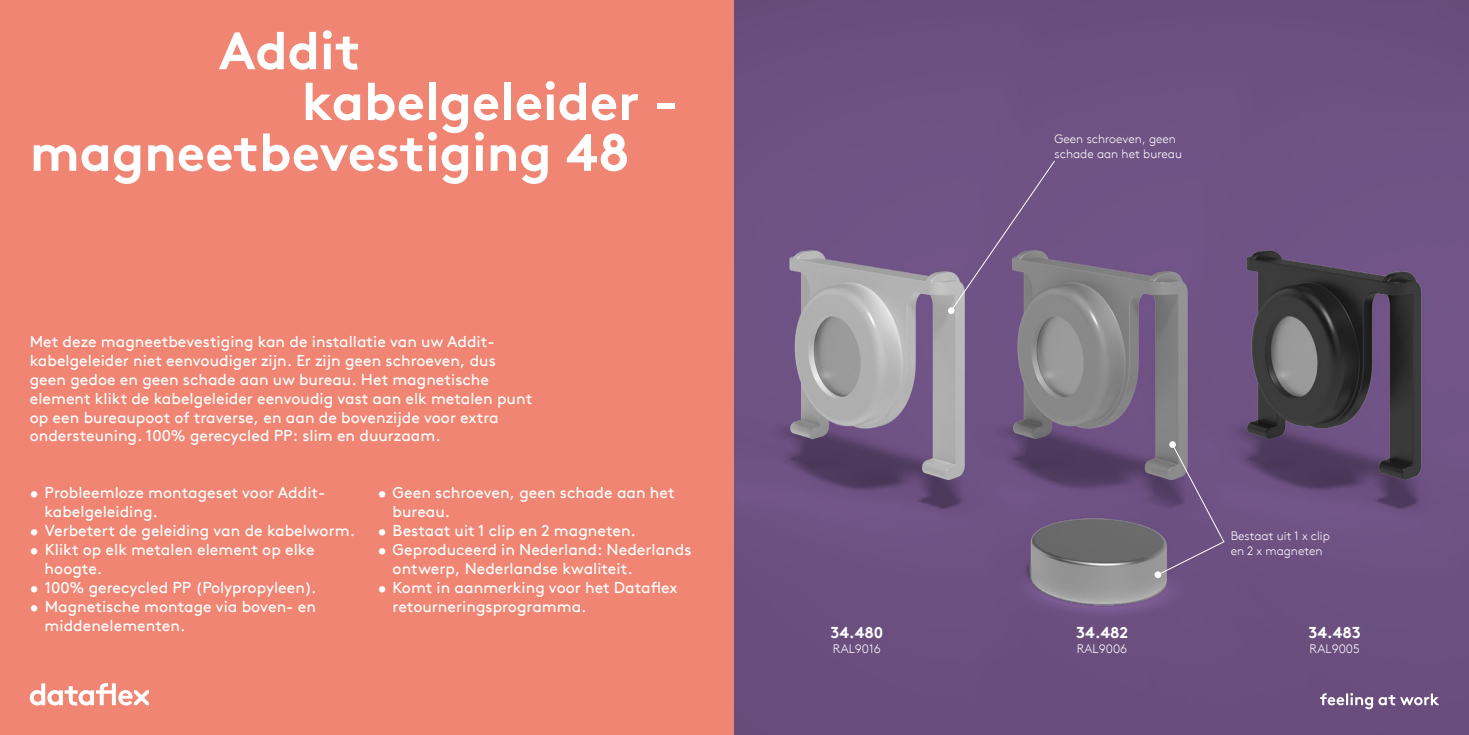
<style>
.page{position:relative;width:1469px;height:735px;background:#fff}
.page>*{position:absolute;margin:0;border:0;box-sizing:border-box;transform-origin:0 0}
.t1{font:700 52.5px/50.8px "Brown Pro TT";color:#fff}
.t2{font:15.75px/18.9px "Brown Pro TT";color:#fff}
.t3{font:700 15.75px "Brown Pro TT";color:#fff}
.t4{font:300 12.25px/14.7px "Brown Pro TT";color:#fff}
</style>
<div class="page">
<div style="left:0;top:0;width:734px;height:734px;background:#f08573"></div>
<svg style="left:30px;top:683px;width:119px;height:22px"></svg>
<img style="left:734px;top:0;width:734px;height:734px">
<svg style="left:1320px;top:692px;width:119px;height:17px;background:#8e7a9d"></svg>
<svg style="left:950px;top:160px;width:105px;height:152px;background:#755e88"></svg>
<div style="left:948px;top:307px;width:6px;height:7px;background:#fff;border-radius:50%"></div>
<div style="left:1154px;top:571px;width:7px;height:6px;background:#fff;border-radius:50%"></div>
<svg style="left:1156px;top:441px;width:69px;height:134px;background:#735c83"></svg>
<p class="t1" style="left:219px;top:20px;width:143px">Addit</p>
<p class="t1" style="left:30px;top:71px;width:650px;text-indent:272px">kabelgeleider - magneetbevestiging 48</p>
<p class="t2" style="left:30px;top:330px;width:504px">Met deze magneetbevestiging kan de installatie van uw Addit&shy;kabelgeleider niet eenvoudiger zijn. Er zijn geen schroeven, dus geen gedoe en geen schade aan uw bureau. Het magnetische element klikt de kabelgeleider eenvoudig vast aan elk metalen punt op een bureaupoot of traverse, en aan de bovenzijde voor extra ondersteuning. 100% gerecycled PP: slim en duurzaam.</p>
<p class="t2" style="left:45px;top:481px;width:282px;text-indent:-15px">• Probleemloze montageset voor Addit&shy;kabelgeleiding.</p>
<p class="t2" style="left:30px;top:519px;width:327px">• Verbetert de geleiding van de kabelworm.</p>
<p class="t2" style="left:45px;top:538px;width:271px;text-indent:-15px">• Klikt op elk metalen element op elke hoogte.</p>
<p class="t2" style="left:30px;top:576px;width:288px">• 100% gerecycled PP (Polypropyleen).</p>
<p class="t2" style="left:45px;top:595px;width:273px;text-indent:-15px">• Magnetische montage via boven- en middenelementen.</p>
<p class="t2" style="left:392px;top:481px;width:284px;text-indent:-15px">• Geen schroeven, geen schade aan het bureau.</p>
<p class="t2" style="left:378px;top:519px;width:260px">• Bestaat uit 1 clip en 2 magneten.</p>
<p class="t2" style="left:392px;top:538px;width:300px;text-indent:-15px">• Geproduceerd in Nederland: Nederlands ontwerp, Nederlandse kwaliteit.</p>
<p class="t2" style="left:392px;top:576px;width:286px;text-indent:-15px">• Komt in aanmerking voor het Dataflex retourneringsprogramma.</p>
<p class="t3" style="left:830px;top:619px;width:54px">34.480</p>
<p class="t4" style="left:832px;top:639px;width:49px">RAL9016</p>
<p class="t4" style="left:1054px;top:131px;width:129px">Geen schroeven, geen schade aan het bureau</p>
<p class="t3" style="left:1076px;top:619px;width:53px">34.482</p>
<p class="t4" style="left:1076px;top:639px;width:52px">RAL9006</p>
<p class="t4" style="left:1230px;top:527px;width:100px">Bestaat uit 1 x clip en 2 x magneten</p>
<p class="t3" style="left:1308px;top:619px;width:54px">34.483</p>
<p class="t4" style="left:1309px;top:639px;width:52px">RAL9005</p>
</div>
